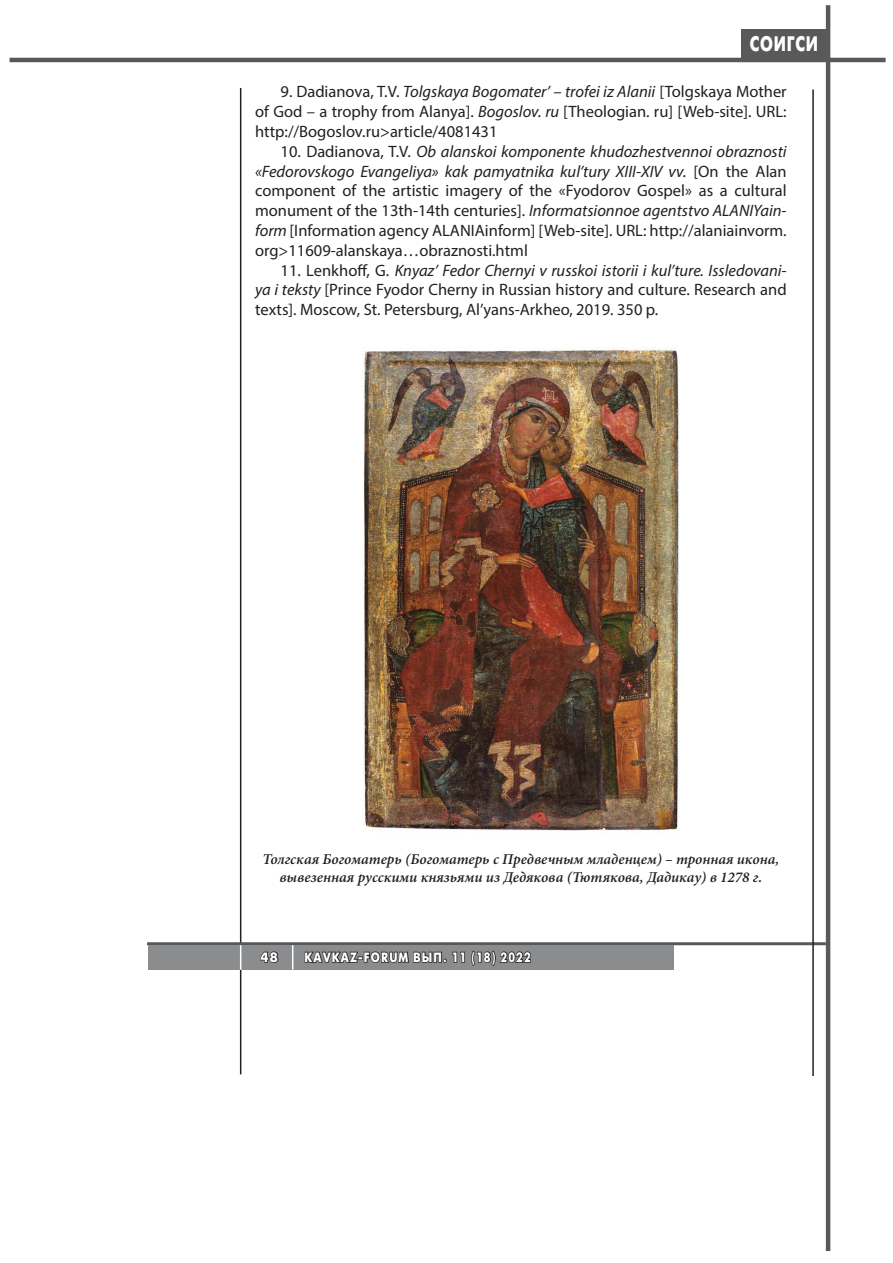
<style>
.page{position:relative;width:893px;height:1263px;background:#fff}
.page>*{position:absolute;margin:0;border:0;box-sizing:border-box;transform-origin:0 0}
.t1{font:700 21px "Futura Futuris C";letter-spacing:.05em;color:#fff;scale:.75 1}
.t2{font:16.5px/19.8px "Myriad Pro";color:#231f20;text-align:justify}
.t3{font:italic 600 15px/18px "Minion Pro";color:#231f20;text-align:center}
.t4{font:700 13.5px "Futura Futuris C";letter-spacing:.1em;color:#fff;scale:.83 1}
.t5{font:700 13.5px "Futura Futuris C";letter-spacing:.1em;color:#fff}
.s1{font-style:italic}
</style>
<div class="page">
<div style="left:742px;top:29px;width:84px;height:29px;background:#58595b"></div>
<hr style="left:826px;top:5px;width:4px;height:1246px;background:#58595b">
<hr style="left:10px;top:58px;width:875px;height:4px;background:#58595b">
<hr style="left:240px;top:88px;width:1px;height:986px;background:#231f20">
<hr style="left:147px;top:942px;width:679px;height:3px;background:#58595b">
<div style="left:148px;top:945px;width:526px;height:25px;background:#8a8c8e"></div>
<svg style="left:304px;top:950px;width:227px;height:16px"></svg>
<svg style="left:260px;top:951px;width:19px;height:12px"></svg>
<hr style="left:812px;top:90px;width:2px;height:986px;background:#231f20">
<svg style="left:240px;top:945px;width:1px;height:25px"></svg>
<svg style="left:292px;top:945px;width:1px;height:25px"></svg>
<img style="left:362px;top:347px;width:318px;height:486px">
<p class="t1" style="left:750px;top:36px;width:93px">СОИГСИ</p>
<p class="t2" style="left:255px;top:83px;width:533px;text-indent:26px">9. Dadianova, T.V. <span class="s1">Tolgskaya Bogomater’ – trofei iz Alanii</span> [Tolgskaya Mother of God – a trophy from Alanya]. <span class="s1">Bogoslov. ru</span> [Theologian. ru] [Web-site]. URL: http://Bogoslov.ru&gt;article/4081431</p>
<p class="t2" style="left:255px;top:142px;width:533px;text-indent:26px">10. Dadianova, T.V. <span class="s1">Ob alanskoi komponente khudozhestvennoi obraznosti «Fedorovskogo Evangeliya» kak pamyatnika kul’tury XIII-XIV vv.</span> [On the Alan component of the artistic imagery of the «Fyodorov Gospel» as a cultural monument of the 13th-14th centuries]. <span class="s1">Informatsionnoe agentstvo ALANIYain&shy;form</span> [Information agency ALANIAinform] [Web-site]. URL: http://alaniainvorm. org&gt;11609-alanskaya…obraznosti.html</p>
<p class="t2" style="left:255px;top:261px;width:533px;text-indent:26px">11. Lenkhoff, G. <span class="s1">Knyaz’ Fedor Chernyi v russkoi istorii i kul’ture. Issledovani&shy;ya i teksty</span> [Prince Fyodor Cherny in Russian history and culture. Research and texts]. Moscow, St. Petersburg, Al’yans-Arkheo, 2019. 350 p.</p>
<p class="t3" style="left:263px;top:850px;width:518px">Толгская Богоматерь (Богоматерь с Предвечным младенцем) – тронная икона, вывезенная русскими князьями из Дедякова (Тютякова, Дадикау) в 1278 г.</p>
<p class="t5" style="left:261px;top:952px;width:19px">48</p>
<p class="t4" style="left:305px;top:952px;width:274px">KAVKAZ-FORUM ВЫП. 11 (18) 2022</p>
</div>
